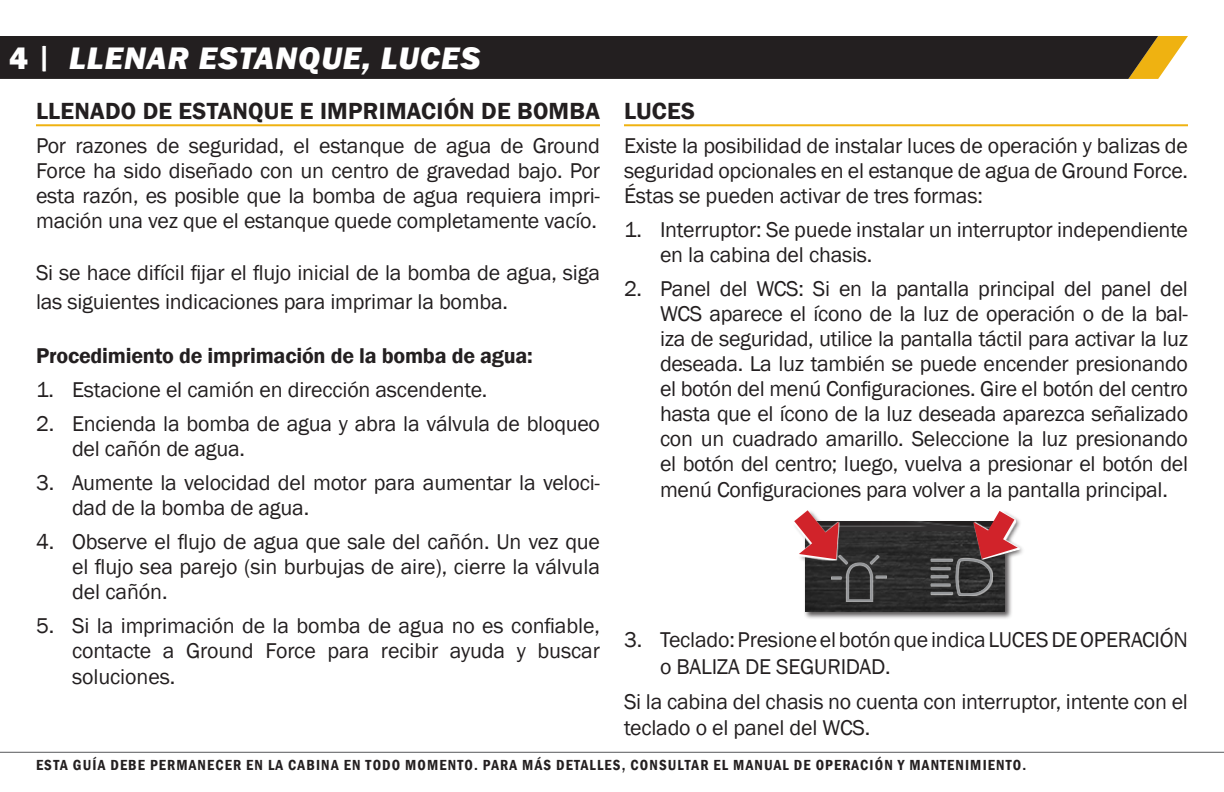
<style>
.page{position:relative;width:1224px;height:792px;background:#fff}
.page>*{position:absolute;margin:0;border:0;box-sizing:border-box;transform-origin:0 0}
.PAGE_HEAD{font:italic 800 32px "Franklin Gothic";letter-spacing:.03em;color:#fff}
.PARAGRAPH_HEAD{font:600 24px "Franklin Gothic";letter-spacing:.01em;color:#231f20}
.BODY_TEXT{font:22px/25px "Franklin Gothic";letter-spacing:-.01em;color:#231f20}
.BODY_TEXT_BOLD{font:600 22px "Franklin Gothic";letter-spacing:-.01em;color:#231f20}
.t1{font:600 condensed 15px "Franklin Gothic";letter-spacing:.075em;color:#231f20}
.s1{font-style:normal}
</style>
<div class="page">
<hr style="left:36px;top:124px;width:564px;height:2px;background:#efb211">
<hr style="left:624px;top:124px;width:564px;height:2px;background:#efb211">
<div style="left:793px;top:509px;width:232px;height:110px;background:#231f20;opacity:.75"></div>
<img style="left:805px;top:522px;width:200px;height:90px">
<svg style="left:931px;top:509px;width:94px;height:88px"></svg>
<svg style="left:793px;top:509px;width:93px;height:93px"></svg>
<hr style="left:0;top:752px;width:1224px;height:1px;background:#57585a">
<svg style="left:1158px;top:36px;width:30px;height:43px"></svg>
<div style="left:0;top:36px;width:1158px;height:43px;background:#231f20"></div>
<p class="PAGE_HEAD" style="left:9px;top:38px;width:473px"><span class="s1">4 |</span> LLENAR ESTANQUE, LUCES</p>
<p class="PARAGRAPH_HEAD" style="left:36px;top:96px;width:565px">LLENADO DE ESTANQUE E IMPRIMACIÓN DE BOMBA</p>
<p class="BODY_TEXT" style="left:36px;top:133px;width:566px;text-align:justify">Por razones de seguridad, el estanque de agua de Ground Force ha sido diseñado con un centro de gravedad bajo. Por esta razón, es posible que la bomba de agua requiera impri&shy;mación una vez que el estanque quede completamente vacío.</p>
<p class="BODY_TEXT" style="left:36px;top:258px;width:565px;line-height:29.8px">Si se hace difícil fijar el flujo inicial de la bomba de agua, siga las siguientes indicaciones para imprimar la bomba.</p>
<p class="BODY_TEXT_BOLD" style="left:36px;top:342px;width:498px">Procedimiento de imprimación de la bomba de agua:</p>
<p class="BODY_TEXT" style="left:36px;top:377px;width:453px">1. Estacione el camión en dirección ascendente.</p>
<p class="BODY_TEXT" style="left:72px;top:411px;width:530px;text-indent:-36px">2. Encienda la bomba de agua y abra la válvula de bloqueo del cañón de agua.</p>
<p class="BODY_TEXT" style="left:72px;top:470px;width:529px;text-indent:-36px">3. Aumente la velocidad del motor para aumentar la veloci&shy;dad de la bomba de agua.</p>
<p class="BODY_TEXT" style="left:72px;top:529px;width:530px;text-align:justify;text-indent:-36px">4. Observe el flujo de agua que sale del cañón. Un vez que el flujo sea parejo (sin burbujas de aire), cierre la válvula del cañón.</p>
<p class="BODY_TEXT" style="left:72px;top:613px;width:530px;line-height:25.6px;text-align:justify;text-indent:-36px">5. Si la imprimación de la bomba de agua no es confiable, contacte a Ground Force para recibir ayuda y buscar soluciones.</p>
<p class="PARAGRAPH_HEAD" style="left:624px;top:96px;width:73px">LUCES</p>
<p class="BODY_TEXT" style="left:624px;top:133px;width:566px;text-align:justify">Existe la posibilidad de instalar luces de operación y balizas de seguridad opcionales en el estanque de agua de Ground Force.<br>Éstas se pueden activar de tres formas:</p>
<p class="BODY_TEXT" style="left:660px;top:217px;width:529px;text-indent:-36px">1. Interruptor: Se puede instalar un interruptor independiente en la cabina del chasis.</p>
<p class="BODY_TEXT" style="left:660px;top:276px;width:530px;text-align:justify;text-indent:-36px">2. Panel del WCS: Si en la pantalla principal del panel del WCS aparece el ícono de la luz de operación o de la bal&shy;iza de seguridad, utilice la pantalla táctil para activar la luz deseada. La luz también se puede encender presionando el botón del menú Configuraciones. Gire el botón del centro hasta que el ícono de la luz deseada aparezca señalizado con un cuadrado amarillo. Seleccione la luz presionando el botón del centro; luego, vuelva a presionar el botón del menú Configuraciones para volver a la pantalla principal.</p>
<p class="BODY_TEXT" style="left:660px;top:627px;width:530px;line-height:26.4px;text-indent:-36px">3. Teclado: Presione el botón que indica LUCES DE OPERACIÓN o BALIZA DE SEGURIDAD.</p>
<p class="BODY_TEXT" style="left:624px;top:689px;width:565px;line-height:26.4px">Si la cabina del chasis no cuenta con interruptor, intente con el teclado o el panel del WCS.</p>
<p class="t1" style="left:36px;top:755px;width:992px">ESTA GUÍA DEBE PERMANECER EN LA CABINA EN TODO MOMENTO. PARA MÁS DETALLES, CONSULTAR EL MANUAL DE OPERACIÓN Y MANTENIMIENTO.</p>
</div>
